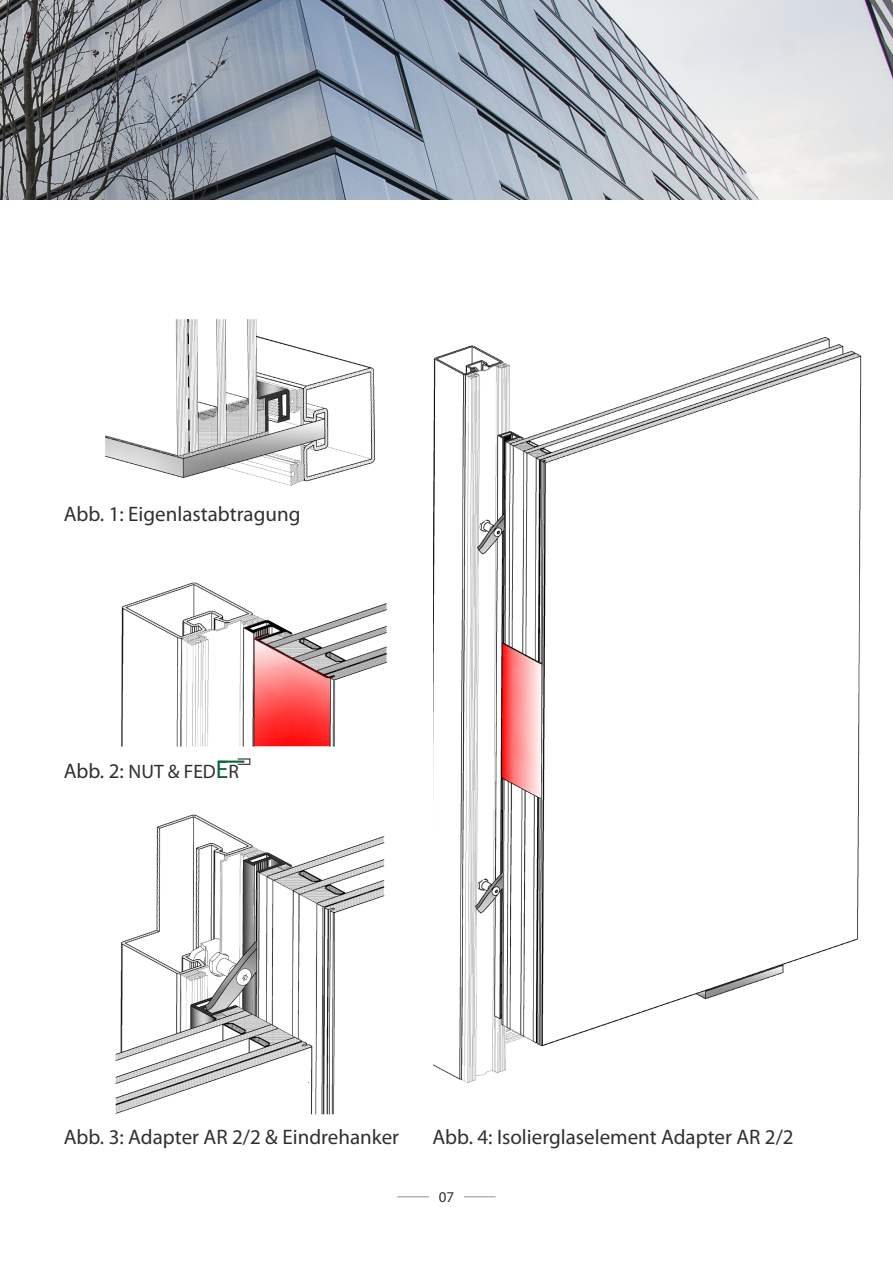
<style>
.page{position:relative;width:893px;height:1263px;background:#fff}
.page>*{position:absolute;margin:0;border:0;box-sizing:border-box;transform-origin:0 0}
.t1{font:21px "Myriad Pro";color:#312f30}
.t2{font:19.5px "Myriad Pro";color:#312f30}
.t3{font:15px "Myriad Pro";color:#312f30}
.s1{font-size:21px}
.s2{font-size:25.5px;color:#0a6537}
</style>
<div class="page">
<hr style="left:397px;top:1196px;width:32px;height:1px;background:#231f20">
<hr style="left:464px;top:1196px;width:32px;height:1px;background:#231f20">
<img style="left:0;top:0;width:893px;height:199px">
<img style="left:104px;top:319px;width:271px;height:167px">
<img style="left:121px;top:582px;width:266px;height:165px">
<img style="left:115px;top:814px;width:270px;height:301px">
<img style="left:433px;top:337px;width:429px;height:746px">
<div style="left:237px;top:758px;width:13px;height:7px;border:1px solid #312f30"></div>
<hr style="left:218px;top:761px;width:26px;height:2px;background:#0a6537">
<p class="t1" style="left:64px;top:501px;width:238px">Abb. 1: Eigenlastabtragung</p>
<p class="t2" style="left:64px;top:759px;width:177px"><span class="s1">Abb. 2:</span> NUT &amp; FED<span class="s2">E</span>R</p>
<p class="t1" style="left:64px;top:1124px;width:337px">Abb. 3: Adapter AR 2/2 &amp; Eindrehanker</p>
<p class="t1" style="left:432px;top:1124px;width:363px">Abb. 4: Isolierglaselement Adapter AR 2/2</p>
<p class="t3" style="left:439px;top:1187px;width:17px">07</p>
</div>
